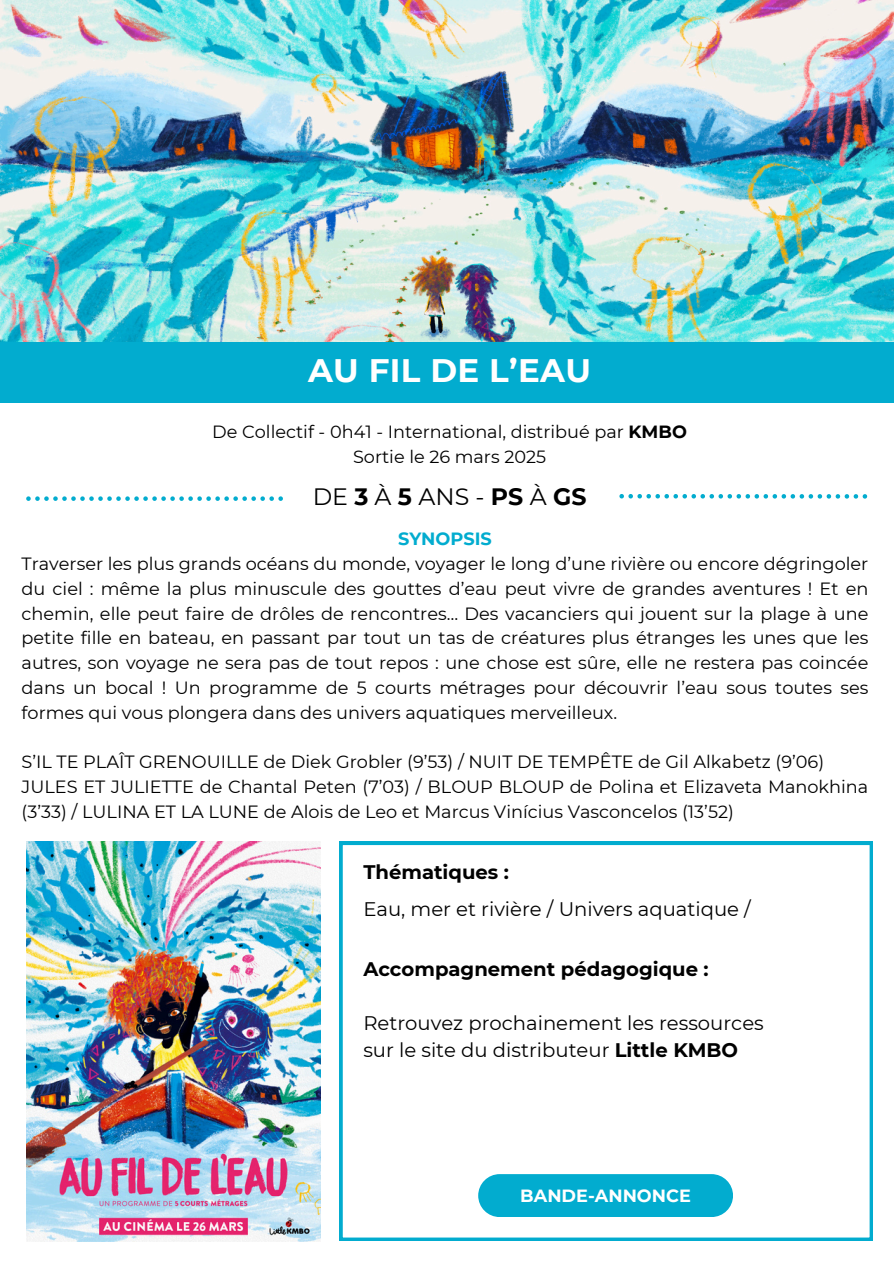
<style>
.page{position:relative;width:894px;height:1264px;background:#fff}
.page>*{position:absolute;margin:0;border:0;box-sizing:border-box;transform-origin:0 0}
.t1{font:700 32.55px "Montserrat";letter-spacing:.01em;color:#fff}
.t2{font:23.7px "Montserrat";color:#000}
.t3{font:19.65px/27px "Montserrat";color:#000}
.t4{font:700 19.65px "Montserrat";color:#000}
.t5{font:17.7px/24.8px "Montserrat";color:#000;text-align:justify}
.t6{font:700 17.7px "Montserrat";color:#fff}
.t7{font:700 17.7px "Montserrat";color:#02accf}
.s1{font-weight:700}
</style>
<div class="page">
<img style="left:0;top:0;width:893px;height:342px">
<div style="left:0;top:342px;width:893px;height:60px;background:#02accf"></div>
<img style="left:26px;top:841px;width:294px;height:400px">
<svg style="left:339px;top:841px;width:533px;height:399px"></svg>
<svg style="left:26px;top:496px;width:257px;height:5px"></svg>
<svg style="left:619px;top:494px;width:247px;height:4px"></svg>
<div style="left:478px;top:1174px;width:254px;height:42px;background:#02accf;border-radius:21px"></div>
<h4 class="t1" style="left:308px;top:351px;width:284px">AU FIL DE L’EAU</h4>
<p class="t5" style="left:212px;top:419px;width:476px">De Collectif - 0h41 - International, distribué par <span class="s1">KMBO</span></p>
<h1 class="t5" style="left:353px;top:444px;width:194px">Sortie le 26 mars 2025</h1>
<p class="t2" style="left:312px;top:482px;width:275px">DE<span class="s1">3</span>À<span class="s1">5</span>ANS-<span class="s1">PS</span>À<span class="s1">GS</span></p>
<p class="t7" style="left:398px;top:528px;width:95px">SYNOPSIS</p>
<h2 class="t5" style="left:22px;top:551px;width:848px">Traverser les plus grands océans du monde, voyager le long d’une rivière ou encore dégringoler du ciel : même la plus minuscule des gouttes d’eau peut vivre de grandes aventures ! Et en chemin, elle peut faire de drôles de rencontres… Des vacanciers qui jouent sur la plage à une petite fille en bateau, en passant par tout un tas de créatures plus étranges les unes que les autres, son voyage ne sera pas de tout repos : une chose est sûre, elle ne restera pas coincée dans un bocal ! Un programme de 5 courts métrages pour découvrir l’eau sous toutes ses formes qui vous plongera dans des univers aquatiques merveilleux.</h2>
<p class="t5" style="left:22px;top:749px;width:803px">S’IL TE PLAÎT GRENOUILLE de Diek Grobler (9’53) / NUIT DE TEMPÊTE de Gil Alkabetz (9’06)</p>
<p class="t5" style="left:22px;top:774px;width:848px">JULES ET JULIETTE de Chantal Peten (7’03) / BLOUP BLOUP de Polina et Elizaveta Manokhina (3’33) / LULINA ET LA LUNE de Alois de Leo et Marcus Vinícius Vasconcelos (13’52)</p>
<p class="t4" style="left:363px;top:860px;width:147px">Thématiques :</p>
<p class="t3" style="left:363px;top:895px;width:389px">Eau, mer et rivière / Univers aquatique /</p>
<p class="t4" style="left:363px;top:956px;width:347px">Accompagnement pédagogique :</p>
<p class="t3" style="left:363px;top:1009px;width:402px">Retrouvez prochainement les ressources sur le site du distributeur <span class="s1">Little KMBO</span></p>
<p class="t6" style="left:520px;top:1185px;width:172px">BANDE-ANNONCE</p>
</div>
